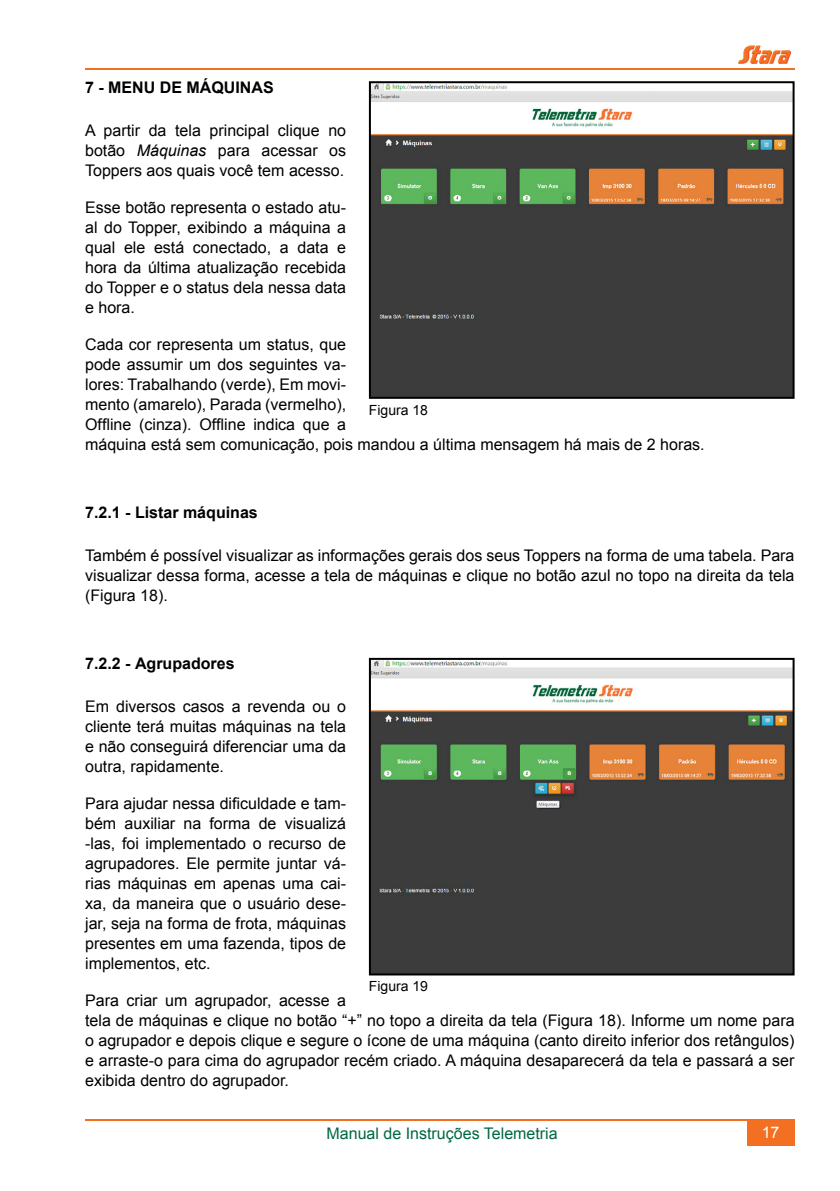
<style>
.page{position:relative;width:840px;height:1191px;background:#fff}
.page>*{position:absolute;margin:0;border:0;box-sizing:border-box;transform-origin:0 0}
.t1{font:16px/20px "Arial";color:#000;text-align:justify}
.t2{font:700 16px "Arial";color:#000}
.t3{font:16px "Arial";color:#006941}
.t4{font:16px "Arial";color:#fff}
.t5{font:14px "Arial";color:#000}
.s1{font-style:italic}
</style>
<div class="page">
<svg style="left:738px;top:46px;width:53px;height:18px"></svg>
<div style="left:746px;top:1119px;width:48px;height:26px;background:#f36f21"></div>
<hr style="left:85px;top:1119px;width:709px;height:2px;background:#f36f21">
<hr style="left:85px;top:68px;width:709px;height:2px;background:#f36f21">
<img style="left:372px;top:84px;width:419px;height:312px">
<div style="left:369px;top:81px;width:425px;height:318px;border:2px solid #000"></div>
<img style="left:372px;top:661px;width:419px;height:311px">
<div style="left:369px;top:658px;width:425px;height:317px;border:2px solid #000"></div>
<p class="t2" style="left:85px;top:77px;width:48px">7 - Menu</p>
<p class="t2" style="left:160px;top:77px;width:75px">de máquinas</p>
<p class="t1" style="left:85px;top:120px;width:262px">A partir da tela principal clique no botão <span class="s1">Máquinas</span> para acessar os Toppers aos quais você tem acesso.</p>
<p class="t1" style="left:85px;top:197px;width:262px">Esse botão representa o estado atu&shy;al do Topper, exibindo a máquina a qual ele está conectado, a data e hora da última atualização recebida do Topper e o status dela nessa data e hora.</p>
<p class="t1" style="left:85px;top:334px;width:620px;text-align:left">Cada cor representa um status, que<br>pode assumir um dos seguintes va-<br>lores: Trabalhando (verde), Em movi-<br>mento (amarelo), Parada (vermelho),<br>Offline (cinza). Offline indica que a<br>máquina está sem comunicação, pois mandou a última mensagem há mais de 2 horas.</p>
<p class="t5" style="left:369px;top:400px;width:61px">Figura 18</p>
<p class="t2" style="left:85px;top:502px;width:174px">7.2.1 - Listar máquinas</p>
<p class="t1" style="left:85px;top:545px;width:710px">Também é possível visualizar as informações gerais dos seus Toppers na forma de uma tabela. Para visualizar dessa forma, acesse a tela de máquinas e clique no botão azul no topo na direita da tela (Figura 18).</p>
<p class="t2" style="left:85px;top:653px;width:151px">7.2.2 - Agrupadores</p>
<p class="t1" style="left:85px;top:696px;width:262px">Em diversos casos a revenda ou o cliente terá muitas máquinas na tela e não conseguirá diferenciar uma da outra, rapidamente.</p>
<p class="t1" style="left:85px;top:793px;width:262px">Para ajudar nessa dificuldade e tam&shy;bém auxiliar na forma de visualizá -las, foi implementado o recurso de agrupadores. Ele permite juntar vá&shy;rias máquinas em apenas uma cai&shy;xa, da maneira que o usuário dese&shy;jar, seja na forma de frota, máquinas presentes em uma fazenda, tipos de implementos, etc.</p>
<p class="t1" style="left:85px;top:990px;width:710px;text-align:left">Para criar um agrupador, acesse a<br>tela de máquinas e clique no botão “+” no topo a direita da tela (Figura 18). Informe um nome para o agrupador e depois clique e segure o ícone de uma máquina (canto direito inferior dos retângulos) e arraste-o para cima do agrupador recém criado. A máquina desaparecerá da tela e passará a ser exibida dentro do agrupador.</p>
<p class="t5" style="left:369px;top:977px;width:61px">Figura 19</p>
<p class="t3" style="left:326px;top:1122px;width:232px">Manual de Instruções Telemetria</p>
<p class="t4" style="left:761px;top:1122px;width:19px">17</p>
</div>
